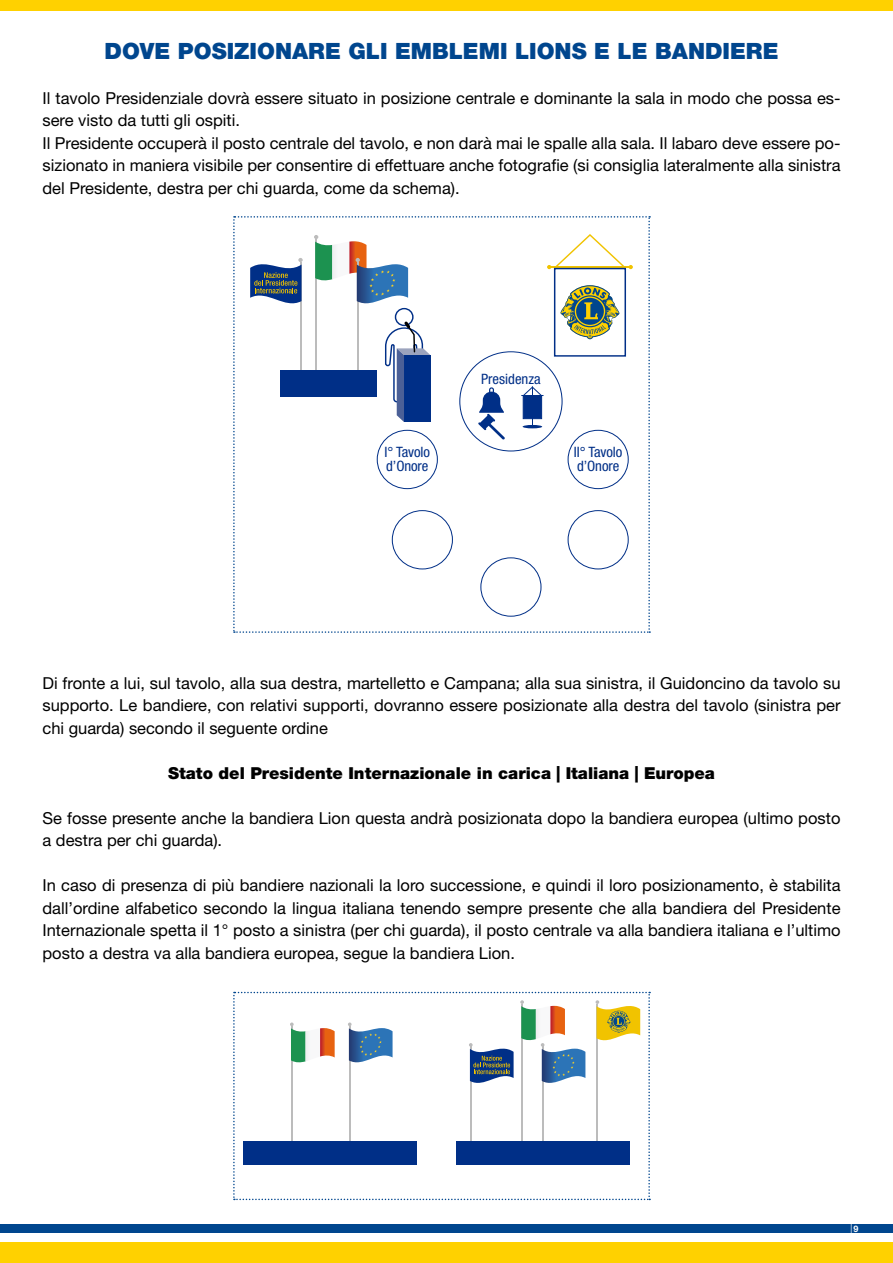
<style>
.page{position:relative;width:893px;height:1263px;background:#fff}
.page>*{position:absolute;margin:0;border:0;box-sizing:border-box;transform-origin:0 0}
.t1{font:900 22.5px "Helvetica Neue LT Std";color:#00468e}
.t2{font:16.5px/22.5px "Helvetica Neue LT Std";color:#000}
.t3{font:900 16.5px "Helvetica Neue LT Std";color:#000}
.t4{font:condensed 14.25px/14.2px "Helvetica Neue LT Std";letter-spacing:-.005em;color:#002f87}
.t5{font:12px "Helvetica Neue LT Std";color:#fff;scale:.7 1}
.s1{font-weight:700;font-size:9px}
</style>
<div class="page">
<div style="left:0;top:0;width:893px;height:11px;background:#ffd100"></div>
<div style="left:0;top:1242px;width:893px;height:21px;background:#ffd100"></div>
<div style="left:0;top:1225px;width:893px;height:8px;background:#00468e"></div>
<svg style="left:233px;top:216px;width:417px;height:417px"></svg>
<svg style="left:233px;top:992px;width:417px;height:208px"></svg>
<h1 class="t1" style="left:105px;top:37px;width:675px">DOVE POSIZIONARE GLI EMBLEMI LIONS E LE BANDIERE</h1>
<p class="t2" style="left:43px;top:86px;width:799px">Il tavolo Presidenziale dovrà essere situato in posizione centrale e dominante la sala in modo che possa es&shy;sere visto da tutti gli ospiti.<br>Il Presidente occuperà il posto centrale del tavolo, e non darà mai le spalle alla sala. Il labaro deve essere po&shy;sizionato in maniera visibile per consentire di effettuare anche fotografie (si consiglia lateralmente alla sinistra del Presidente, destra per chi guarda, come da schema).</p>
<p class="t4" style="left:481px;top:372px;width:61px">Presidenza</p>
<p class="t4" style="left:384px;top:444px;width:47px">I° Tavolo d’Onore</p>
<p class="t4" style="left:574px;top:444px;width:50px">II° Tavolo d’Onore</p>
<p class="t2" style="left:43px;top:671px;width:800px;text-align:justify">Di fronte a lui, sul tavolo, alla sua destra, martelletto e Campana; alla sua sinistra, il Guidoncino da tavolo su supporto. Le bandiere, con relativi supporti, dovranno essere posizionate alla destra del tavolo (sinistra per chi guarda) secondo il seguente ordine</p>
<p class="t3" style="left:168px;top:763px;width:548px">Stato del Presidente Internazionale in carica | Italiana | Europea</p>
<p class="t2" style="left:43px;top:806px;width:799px">Se fosse presente anche la bandiera Lion questa andrà posizionata dopo la bandiera europea (ultimo posto a destra per chi guarda).</p>
<p class="t2" style="left:43px;top:874px;width:800px;text-align:justify">In caso di presenza di più bandiere nazionali la loro successione, e quindi il loro posizionamento, è stabilita dall’ordine alfabetico secondo la lingua italiana tenendo sempre presente che alla bandiera del Presidente Internazionale spetta il 1° posto a sinistra (per chi guarda), il posto centrale va alla bandiera italiana e l’ultimo posto a destra va alla bandiera europea, segue la bandiera Lion.</p>
<p class="t5" style="left:850px;top:1222px;width:13px">|<span class="s1">9</span></p>
</div>
